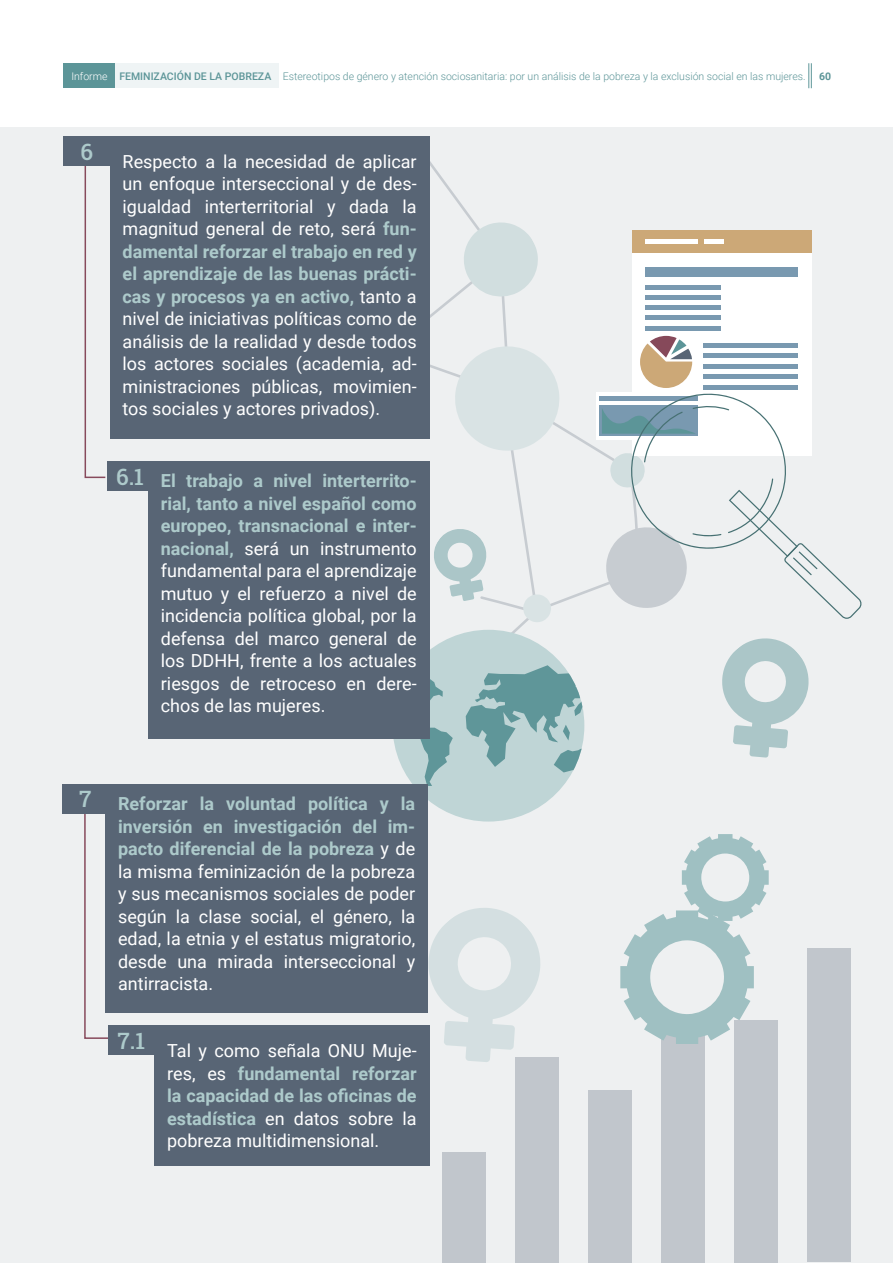
<style>
.page{position:relative;width:893px;height:1263px;background:#fff}
.page>*{position:absolute;margin:0;border:0;box-sizing:border-box;transform-origin:0 0}
.t1{font:500 22.5px "Roboto Slab";color:#adcacb}
.t2{font:18px/22.5px "Roboto";color:#fff;text-align:justify}
.t3{font:300 10.5px "Roboto";color:#5c9598}
.t4{font:700 10.5px "Roboto";color:#5c9598}
.s1{color:#fff}
.s2{font-weight:500}
.s3{font-weight:700;color:#adcacb}
</style>
<div class="page">
<div style="left:64px;top:63px;width:51px;height:25px;background:#5c9598"></div>
<div style="left:115px;top:63px;width:164px;height:25px;background:#eff4f5"></div>
<svg style="left:808px;top:63px;width:4px;height:25px"></svg>
<div style="left:0;top:128px;width:893px;height:1135px;background:#eef0f1"></div>
<div style="left:393px;top:630px;width:191px;height:191px;background:#bfd5d6;border-radius:50%"></div>
<svg style="left:83px;top:813px;width:27px;height:226px"></svg>
<div style="left:105px;top:784px;width:323px;height:228px;background:#586575"></div>
<div style="left:154px;top:1025px;width:275px;height:140px;background:#586575"></div>
<div style="left:110px;top:136px;width:319px;height:303px;background:#586575"></div>
<div style="left:148px;top:461px;width:281px;height:277px;background:#586575"></div>
<div style="left:107px;top:461px;width:46px;height:30px;background:#586575"></div>
<div style="left:62px;top:784px;width:46px;height:29px;background:#586575"></div>
<div style="left:108px;top:1025px;width:46px;height:30px;background:#586575"></div>
<svg style="left:84px;top:166px;width:22px;height:313px"></svg>
<div style="left:64px;top:136px;width:46px;height:30px;background:#586575"></div>
<svg style="left:427px;top:908px;width:113px;height:154px"></svg>
<div style="left:442px;top:1152px;width:43px;height:111px;background:#c1c6cc"></div>
<div style="left:515px;top:1057px;width:43px;height:206px;background:#c1c6cc"></div>
<div style="left:588px;top:1090px;width:43px;height:173px;background:#c1c6cc"></div>
<div style="left:661px;top:1033px;width:43px;height:230px;background:#c1c6cc"></div>
<div style="left:734px;top:1020px;width:43px;height:243px;background:#c1c6cc"></div>
<div style="left:807px;top:948px;width:43px;height:314px;background:#c1c6cc"></div>
<svg style="left:620px;top:834px;width:149px;height:210px"></svg>
<svg style="left:364px;top:142px;width:497px;height:644px"></svg>
<p class="t3" style="left:71px;top:69px;width:736px"><span class="s1">Informe</span> <span class="s2">FEMINIZACIÓN DE LA POBREZA</span> Estereotipos de género y atención sociosanitaria: por un análisis de la pobreza y la exclusión social en las mujeres.</p>
<p class="t4" style="left:819px;top:69px;width:14px">60</p>
<p class="t1" style="left:81px;top:136px;width:14px">6</p>
<p class="t2" style="left:123px;top:149px;width:296px">Respecto a la necesidad de aplicar un enfoque interseccional y de des&shy;igualdad interterritorial y dada la magnitud general de reto, será <span class="s3">fun&shy;damental reforzar el trabajo en red y el aprendizaje de las buenas prácti&shy;cas y procesos ya en activo,</span> tanto a nivel de iniciativas políticas como de análisis de la realidad y desde todos los actores sociales (academia, ad&shy;ministraciones públicas, movimien&shy;tos sociales y actores privados).</p>
<p class="t1" style="left:116px;top:461px;width:29px">6.1</p>
<p class="t2" style="left:161px;top:469px;width:257px"><span class="s3">El trabajo a nivel interterrito&shy;rial, tanto a nivel español como europeo, transnacional e inter&shy;nacional,</span> será un instrumento fundamental para el aprendizaje mutuo y el refuerzo a nivel de incidencia política global, por la defensa del marco general de los DDHH, frente a los actuales riesgos de retroceso en dere&shy;chos de las mujeres.</p>
<p class="t1" style="left:79px;top:784px;width:14px">7</p>
<p class="t2" style="left:118px;top:792px;width:299px"><span class="s3">Reforzar la voluntad política y la inversión en investigación del im&shy;pacto diferencial de la pobreza</span> y de la misma feminización de la pobreza y sus mecanismos sociales de poder según la clase social, el género, la edad, la etnia y el estatus migratorio, desde una mirada interseccional y antirracista.</p>
<p class="t1" style="left:118px;top:1025px;width:29px">7.1</p>
<p class="t2" style="left:167px;top:1039px;width:251px">Tal y como señala ONU Muje&shy;res, es <span class="s3">fundamental reforzar la capacidad de las oficinas de estadística</span> en datos sobre la pobreza multidimensional.</p>
</div>
